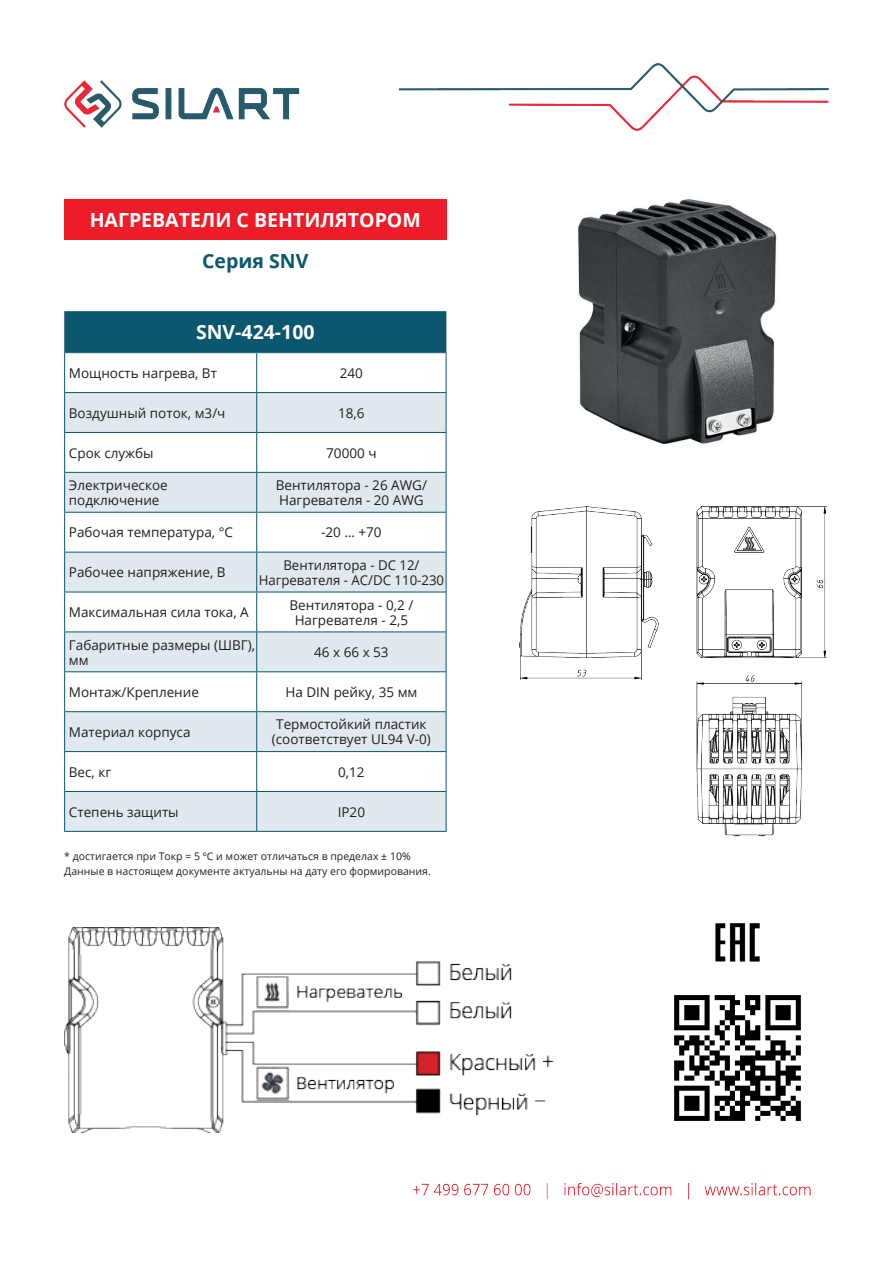
<style>
.page{position:relative;width:893px;height:1263px;background:#fff}
.page>*{position:absolute;margin:0;border:0;box-sizing:border-box;transform-origin:0 0}
.t1{font:700 19.5px "Open Sans";color:#fff}
.t2{font:700 19.5px "Open Sans";color:#0b576d}
.t3{font:13.5px/15px "Open Sans";color:#231f20}
.t4{font:10.5px/15px "Open Sans";color:#231f20}
</style>
<div class="page">
<img style="left:64px;top:80px;width:236px;height:48px">
<img style="left:398px;top:64px;width:431px;height:66px">
<img style="left:413px;top:1184px;width:397px;height:15px">
<div style="left:64px;top:199px;width:382px;height:41px;background:#ee1c28"></div>
<div style="left:65px;top:312px;width:381px;height:40px;background:#0b576d"></div>
<div style="left:64px;top:311px;width:382px;height:41px;border:2px solid #0b576d"></div>
<div style="left:65px;top:393px;width:381px;height:39px;background:#e0e9ee"></div>
<svg style="left:65px;top:473px;width:381px;height:358px;fill:#e0e9ee"></svg>
<hr style="left:64px;top:352px;width:193px;height:1px;background:#0b576d">
<hr style="left:64px;top:353px;width:1px;height:39px;background:#0b576d">
<hr style="left:257px;top:352px;width:189px;height:1px;background:#0b576d">
<hr style="left:256px;top:353px;width:1px;height:39px;background:#0b576d">
<hr style="left:446px;top:353px;width:1px;height:39px;background:#0b576d">
<hr style="left:64px;top:392px;width:193px;height:1px;background:#0b576d">
<hr style="left:64px;top:393px;width:1px;height:39px;background:#0b576d">
<hr style="left:257px;top:392px;width:189px;height:1px;background:#0b576d">
<hr style="left:256px;top:393px;width:1px;height:39px;background:#0b576d">
<hr style="left:446px;top:393px;width:1px;height:39px;background:#0b576d">
<hr style="left:64px;top:432px;width:193px;height:1px;background:#0b576d">
<hr style="left:64px;top:433px;width:1px;height:39px;background:#0b576d">
<hr style="left:257px;top:432px;width:189px;height:1px;background:#0b576d">
<hr style="left:256px;top:433px;width:1px;height:39px;background:#0b576d">
<hr style="left:446px;top:433px;width:1px;height:39px;background:#0b576d">
<hr style="left:64px;top:472px;width:193px;height:1px;background:#0b576d">
<hr style="left:64px;top:473px;width:1px;height:39px;background:#0b576d">
<hr style="left:257px;top:472px;width:189px;height:1px;background:#0b576d">
<hr style="left:256px;top:473px;width:1px;height:39px;background:#0b576d">
<hr style="left:446px;top:473px;width:1px;height:39px;background:#0b576d">
<hr style="left:64px;top:512px;width:193px;height:1px;background:#0b576d">
<hr style="left:64px;top:513px;width:1px;height:39px;background:#0b576d">
<hr style="left:257px;top:512px;width:189px;height:1px;background:#0b576d">
<hr style="left:256px;top:513px;width:1px;height:39px;background:#0b576d">
<hr style="left:446px;top:513px;width:1px;height:39px;background:#0b576d">
<hr style="left:64px;top:552px;width:193px;height:1px;background:#0b576d">
<hr style="left:64px;top:552px;width:1px;height:40px;background:#0b576d">
<hr style="left:257px;top:552px;width:189px;height:1px;background:#0b576d">
<hr style="left:256px;top:552px;width:1px;height:40px;background:#0b576d">
<hr style="left:446px;top:552px;width:1px;height:40px;background:#0b576d">
<hr style="left:64px;top:592px;width:193px;height:1px;background:#0b576d">
<hr style="left:64px;top:592px;width:1px;height:39px;background:#0b576d">
<hr style="left:257px;top:592px;width:189px;height:1px;background:#0b576d">
<hr style="left:256px;top:592px;width:1px;height:39px;background:#0b576d">
<hr style="left:446px;top:592px;width:1px;height:39px;background:#0b576d">
<hr style="left:64px;top:631px;width:193px;height:1px;background:#0b576d">
<hr style="left:64px;top:632px;width:1px;height:39px;background:#0b576d">
<hr style="left:257px;top:631px;width:189px;height:1px;background:#0b576d">
<hr style="left:256px;top:632px;width:1px;height:39px;background:#0b576d">
<hr style="left:446px;top:632px;width:1px;height:39px;background:#0b576d">
<hr style="left:64px;top:671px;width:193px;height:1px;background:#0b576d">
<hr style="left:64px;top:672px;width:1px;height:39px;background:#0b576d">
<hr style="left:257px;top:671px;width:189px;height:1px;background:#0b576d">
<hr style="left:256px;top:672px;width:1px;height:39px;background:#0b576d">
<hr style="left:446px;top:672px;width:1px;height:39px;background:#0b576d">
<hr style="left:64px;top:711px;width:193px;height:1px;background:#0b576d">
<hr style="left:64px;top:712px;width:1px;height:39px;background:#0b576d">
<hr style="left:257px;top:711px;width:189px;height:1px;background:#0b576d">
<hr style="left:256px;top:712px;width:1px;height:39px;background:#0b576d">
<hr style="left:446px;top:712px;width:1px;height:39px;background:#0b576d">
<hr style="left:64px;top:751px;width:193px;height:1px;background:#0b576d">
<hr style="left:64px;top:752px;width:1px;height:39px;background:#0b576d">
<hr style="left:257px;top:751px;width:189px;height:1px;background:#0b576d">
<hr style="left:256px;top:752px;width:1px;height:39px;background:#0b576d">
<hr style="left:446px;top:752px;width:1px;height:39px;background:#0b576d">
<hr style="left:64px;top:791px;width:193px;height:1px;background:#0b576d">
<hr style="left:64px;top:792px;width:1px;height:39px;background:#0b576d">
<hr style="left:257px;top:791px;width:189px;height:1px;background:#0b576d">
<hr style="left:256px;top:792px;width:1px;height:39px;background:#0b576d">
<hr style="left:446px;top:792px;width:1px;height:39px;background:#0b576d">
<hr style="left:64px;top:831px;width:193px;height:1px;background:#0b576d">
<hr style="left:257px;top:831px;width:189px;height:1px;background:#0b576d">
<img style="left:519px;top:506px;width:308px;height:331px">
<img style="left:578px;top:199px;width:199px;height:245px">
<img style="left:674px;top:995px;width:127px;height:126px">
<img style="left:64px;top:927px;width:490px;height:206px">
<img style="left:715px;top:923px;width:45px;height:39px">
<h1 class="t1" style="left:90px;top:206px;width:333px">НАГРЕВАТЕЛИ С ВЕНТИЛЯТОРОМ</h1>
<h1 class="t2" style="left:202px;top:247px;width:108px">Серия SNV</h1>
<h1 class="t1" style="left:196px;top:318px;width:120px">SNV-424-100</h1>
<p class="t3" style="left:69px;top:365px;width:150px">Мощность нагрева, Вт</p>
<p class="t3" style="left:340px;top:365px;width:25px">240</p>
<p class="t3" style="left:69px;top:405px;width:158px">Воздушный поток, м3/ч</p>
<p class="t3" style="left:338px;top:405px;width:28px">18,6</p>
<p class="t3" style="left:69px;top:445px;width:86px">Срок службы</p>
<p class="t3" style="left:326px;top:445px;width:52px">70000 ч</p>
<p class="t3" style="left:69px;top:477px;width:100px">Электрическое подключение</p>
<p class="t3" style="left:276px;top:477px;width:153px">Вентилятора - 26 AWG/<br>Нагревателя - 20 AWG</p>
<p class="t3" style="left:69px;top:525px;width:166px">Рабочая температура, °С</p>
<p class="t3" style="left:321px;top:525px;width:62px">-20 … +70</p>
<p class="t3" style="left:69px;top:564px;width:158px">Рабочее напряжение, В</p>
<p class="t3" style="left:259px;top:557px;width:187px;text-align:center">Вентилятора - DC 12/<br>Нагревателя - AC/DC 110-230</p>
<p class="t3" style="left:69px;top:604px;width:181px">Максимальная сила тока, А</p>
<p class="t3" style="left:290px;top:597px;width:125px;text-align:center">Вентилятора - 0,2 /<br>Нагревателя - 2,5</p>
<p class="t3" style="left:69px;top:637px;width:188px">Габаритные размеры (ШВГ), мм</p>
<p class="t3" style="left:314px;top:644px;width:76px">46 х 66 х 53</p>
<p class="t3" style="left:69px;top:684px;width:132px">Монтаж/Крепление</p>
<p class="t3" style="left:285px;top:684px;width:134px">На DIN рейку, 35 мм</p>
<p class="t3" style="left:69px;top:724px;width:123px">Материал корпуса</p>
<p class="t3" style="left:272px;top:716px;width:161px;text-align:center">Термостойкий пластик (соответствует UL94 V-0)</p>
<p class="t3" style="left:69px;top:764px;width:44px">Вес, кг</p>
<p class="t3" style="left:338px;top:764px;width:28px">0,12</p>
<p class="t3" style="left:69px;top:804px;width:111px">Степень защиты</p>
<p class="t3" style="left:338px;top:804px;width:29px">IP20</p>
<p class="t4" style="left:64px;top:848px;width:368px">* достигается при Токр = 5 ºС и может отличаться в пределах ± 10%<br>Данные в настоящем документе актуальны на дату его формирования.</p>
</div>
